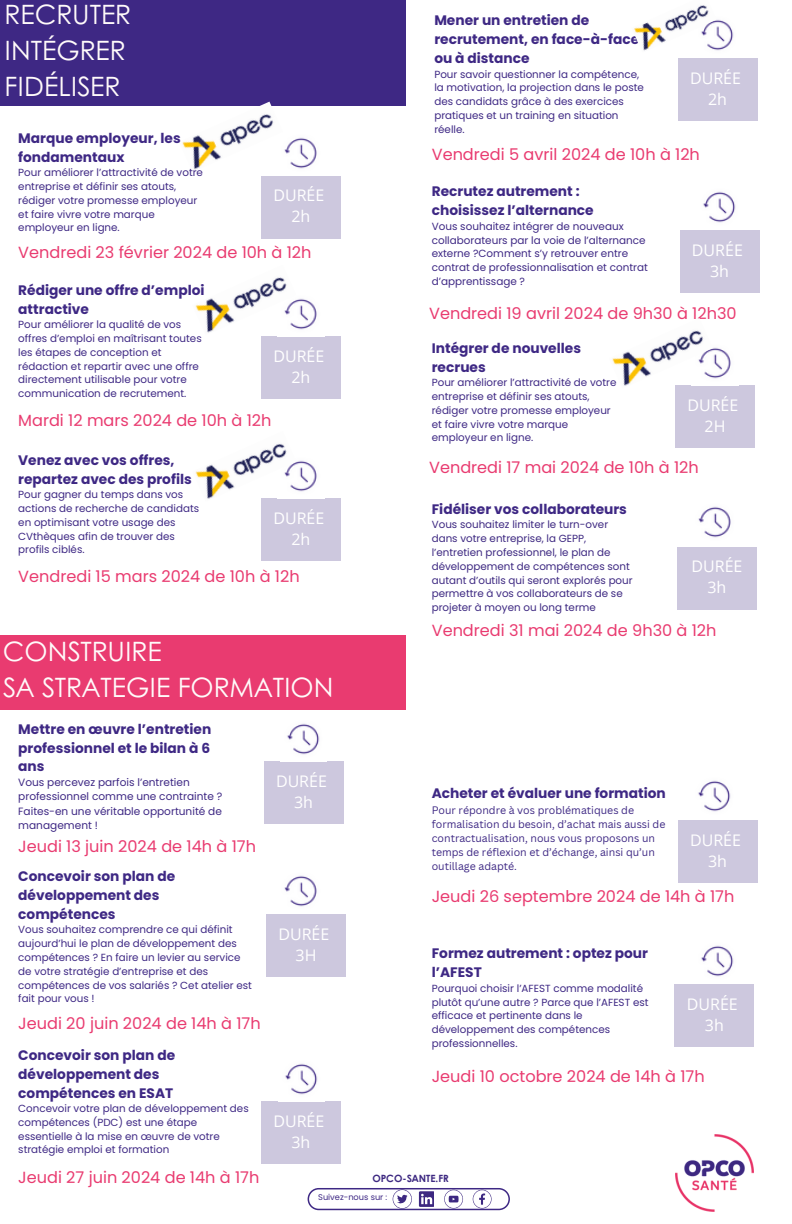
<style>
.page{position:relative;width:792px;height:1224px;background:#fff}
.page>*{position:absolute;margin:0;border:0;box-sizing:border-box;transform-origin:0 0}
.t1{font:26.8px "Century Gothic";color:#fffafa}
.t2{font:26.6px "Century Gothic";color:#fffafa}
.t3{font:16.2px "Poppins";color:#e93b70}
.t4{font:16px/21px "Open Sans";color:#fff;text-align:center}
.t5{font:700 13.8px/19px "Poppins";color:#3e2884}
.t6{font:10.6px/14px "Canva Sans";color:#3e2884}
.t7{font:10.6px/14px "Poppins";color:#3e2884}
.t8{font:10.4px/13.8px "Poppins";color:#3e2884}
.t9{font:10.4px/13.8px "Poppins";color:#3d2881}
.t10{font:700 10px "Century Gothic";color:#3d2881}
.t11{font:8.2px "Poppins";color:#3e2884}
</style>
<div class="page">
<img style="left:676px;top:1134px;width:77px;height:78px">
<div style="left:0;top:635px;width:406px;height:75px;background:#e93b70"></div>
<div style="left:261px;top:499px;width:80px;height:62px;background:#cdc8de"></div>
<img style="left:296px;top:460px;width:21px;height:32px">
<div style="left:261px;top:337px;width:80px;height:62px;background:#cdc8de"></div>
<img style="left:296px;top:298px;width:21px;height:32px">
<div style="left:261px;top:176px;width:80px;height:62px;background:#cdc8de"></div>
<img style="left:284px;top:137px;width:33px;height:32px">
<div style="left:678px;top:58px;width:79px;height:63px;background:#cdc8de"></div>
<img style="left:716px;top:19px;width:18px;height:32px">
<div style="left:676px;top:386px;width:79px;height:62px;background:#cdc8de"></div>
<img style="left:713px;top:347px;width:18px;height:32px">
<div style="left:0;top:0;width:406px;height:105px;background:#3e2884"></div>
<svg style="left:308px;top:1188px;width:202px;height:22px"></svg>
<div style="left:677px;top:547px;width:80px;height:62px;background:#cdc8de"></div>
<div style="left:680px;top:230px;width:79px;height:63px;background:#cdc8de"></div>
<img style="left:703px;top:191px;width:33px;height:32px">
<img style="left:698px;top:506px;width:33px;height:32px">
<div style="left:264px;top:762px;width:79px;height:62px;background:#cdc8de"></div>
<img style="left:287px;top:723px;width:33px;height:32px">
<div style="left:261px;top:1102px;width:80px;height:62px;background:#cdc8de"></div>
<div style="left:675px;top:984px;width:79px;height:62px;background:#cdc8de"></div>
<img style="left:285px;top:1063px;width:33px;height:32px">
<img style="left:701px;top:945px;width:33px;height:32px">
<div style="left:678px;top:820px;width:79px;height:62px;background:#cdc8de"></div>
<img style="left:698px;top:780px;width:33px;height:32px">
<div style="left:267px;top:914px;width:79px;height:62px;background:#cdc8de"></div>
<img style="left:284px;top:875px;width:33px;height:32px">
<img style="left:179px;top:102px;width:104px;height:68px">
<img style="left:195px;top:277px;width:101px;height:56px">
<img style="left:195px;top:443px;width:101px;height:56px">
<img style="left:634px;top:5px;width:82px;height:46px">
<img style="left:612px;top:330px;width:101px;height:59px">
<p class="t2" style="left:5px;top:-6px;width:128px">RECRUTER</p>
<p class="t2" style="left:5px;top:30px;width:122px">INTÉGRER</p>
<p class="t2" style="left:5px;top:66px;width:117px">FIDÉLISER</p>
<p class="t5" style="left:18px;top:129px;width:164px">Marque employeur, les fondamentaux</p>
<p class="t8" style="left:18px;top:166px;width:186px">Pour améliorer l’attractivité de votre entreprise et définir ses atouts, rédiger votre promesse employeur et faire vivre votre marque employeur en ligne.</p>
<p class="t4" style="left:273px;top:185px;width:52px">DURÉE</p>
<p class="t4" style="left:292px;top:206px;width:20px">2h</p>
<p class="t3" style="left:18px;top:241px;width:295px">Vendredi 23 février 2024 de 10h à 12h</p>
<p class="t5" style="left:18px;top:280px;width:188px">Rédiger une offre d’emploi attractive</p>
<p class="t8" style="left:18px;top:318px;width:185px">Pour améliorer la qualité de vos offres d’emploi en maîtrisant toutes les étapes de conception et rédaction et repartir avec une offre directement utilisable pour votre communication de recrutement.</p>
<p class="t4" style="left:273px;top:346px;width:52px">DURÉE</p>
<p class="t4" style="left:292px;top:367px;width:20px">2h</p>
<p class="t3" style="left:18px;top:409px;width:255px">Mardi 12 mars 2024 de 10h à 12h</p>
<p class="t5" style="left:18px;top:450px;width:175px">Venez avec vos offres, repartez avec des profils</p>
<p class="t8" style="left:18px;top:488px;width:182px">Pour gagner du temps dans vos actions de recherche de candidats en optimisant votre usage des<br>CVthèques afin de trouver des profils ciblés.</p>
<p class="t3" style="left:18px;top:565px;width:283px">Vendredi 15 mars 2024 de 10h à 12h</p>
<p class="t4" style="left:273px;top:507px;width:52px">DURÉE</p>
<p class="t4" style="left:292px;top:528px;width:20px">2h</p>
<p class="t1" style="left:3px;top:631px;width:160px">CONSTRUIRE</p>
<p class="t1" style="left:3px;top:667px;width:332px">SA STRATEGIE FORMATION</p>
<p class="t5" style="left:18px;top:720px;width:195px;line-height:18.4px;text-align:justify">Mettre en œuvre l’entretien professionnel et le bilan à 6 ans</p>
<p class="t7" style="left:18px;top:776px;width:206px">Vous percevez parfois l’entretien professionnel comme une contrainte ?<br>Faites-en une véritable opportunité de management !</p>
<p class="t3" style="left:18px;top:835px;width:239px">Jeudi 13 juin 2024 de 14h à 17h</p>
<p class="t5" style="left:18px;top:867px;width:158px">Concevoir son plan de développement des compétences</p>
<p class="t8" style="left:18px;top:923px;width:235px">Vous souhaitez comprendre ce qui définit aujourd’hui le plan de développement des compétences ? En faire un levier au service de votre stratégie d’entreprise et des compétences de vos salariés ? Cet atelier est fait pour vous !</p>
<p class="t3" style="left:18px;top:1012px;width:244px">Jeudi 20 juin 2024 de 14h à 17h</p>
<p class="t5" style="left:18px;top:1045px;width:158px">Concevoir son plan de développement des compétences en ESAT</p>
<p class="t8" style="left:18px;top:1102px;width:232px">Concevoir votre plan de développement des compétences (PDC) est une étape essentielle à la mise en œuvre de votre stratégie emploi et formation</p>
<p class="t3" style="left:18px;top:1166px;width:243px">Jeudi 27 juin 2024 de 14h à 17h</p>
<p class="t4" style="left:276px;top:770px;width:52px">DURÉE</p>
<p class="t4" style="left:294px;top:791px;width:20px">3h</p>
<p class="t4" style="left:278px;top:923px;width:52px">DURÉE</p>
<p class="t4" style="left:296px;top:944px;width:22px">3H</p>
<p class="t4" style="left:273px;top:1111px;width:52px">DURÉE</p>
<p class="t4" style="left:292px;top:1132px;width:20px">3h</p>
<p class="t5" style="left:434px;top:11px;width:206px">Mener un entretien de recrutement, en face-à-face ou à distance</p>
<p class="t8" style="left:434px;top:67px;width:211px">Pour savoir questionner la compétence, la motivation, la projection dans le poste des candidats grâce à des exercices pratiques et un training en situation réelle.</p>
<p class="t3" style="left:432px;top:143px;width:270px">Vendredi 5 avril 2024 de 10h à 12h</p>
<p class="t4" style="left:690px;top:67px;width:52px">DURÉE</p>
<p class="t4" style="left:708px;top:88px;width:20px">2h</p>
<p class="t5" style="left:432px;top:182px;width:163px">Recrutez autrement : choisissez l’alternance</p>
<p class="t8" style="left:432px;top:219px;width:218px">Vous souhaitez intégrer de nouveaux collaborateurs par la voie de l’alternance externe ?Comment s’y retrouver entre contrat de professionnalisation et contrat d’apprentissage ?</p>
<p class="t4" style="left:692px;top:239px;width:52px">DURÉE</p>
<p class="t4" style="left:710px;top:260px;width:20px">3h</p>
<p class="t3" style="left:429px;top:302px;width:309px">Vendredi 19 avril 2024 de 9h30 à 12h30</p>
<p class="t5" style="left:432px;top:338px;width:151px">Intégrer de nouvelles recrues</p>
<p class="t8" style="left:432px;top:376px;width:186px">Pour améliorer l’attractivité de votre entreprise et définir ses atouts, rédiger votre promesse employeur et faire vivre votre marque employeur en ligne.</p>
<p class="t4" style="left:687px;top:395px;width:52px">DURÉE</p>
<p class="t4" style="left:705px;top:416px;width:22px">2H</p>
<p class="t3" style="left:429px;top:456px;width:271px">Vendredi 17 mai 2024 de 10h à 12h</p>
<p class="t5" style="left:432px;top:500px;width:197px">Fidéliser vos collaborateurs</p>
<p class="t9" style="left:432px;top:518px;width:202px">Vous souhaitez limiter le turn-over dans votre entreprise, la GEPP, l’entretien professionnel, le plan de développement de compétences sont autant d’outils qui seront explorés pour permettre à vos collaborateurs de se projeter à moyen ou long terme</p>
<p class="t4" style="left:692px;top:556px;width:52px">DURÉE<br>3h</p>
<p class="t3" style="left:432px;top:619px;width:286px">Vendredi 31 mai 2024 de 9h30 à 12h</p>
<p class="t5" style="left:432px;top:784px;width:236px">Acheter et évaluer une formation</p>
<p class="t6" style="left:432px;top:803px;width:235px">Pour répondre à vos problématiques de formalisation du besoin, d’achat mais aussi de contractualisation, nous vous proposons un temps de réflexion et d’échange, ainsi qu’un outillage adapté.</p>
<p class="t3" style="left:432px;top:885px;width:304px">Jeudi 26 septembre 2024 de 14h à 17h</p>
<p class="t4" style="left:690px;top:829px;width:52px">DURÉE</p>
<p class="t4" style="left:708px;top:850px;width:20px">3h</p>
<p class="t5" style="left:432px;top:944px;width:218px">Formez autrement : optez pour l’AFEST</p>
<p class="t8" style="left:432px;top:981px;width:218px">Pourquoi choisir l’AFEST comme modalité plutôt qu’une autre ? Parce que l’AFEST est efficace et pertinente dans le développement des compétences professionnelles.</p>
<p class="t3" style="left:432px;top:1065px;width:274px">Jeudi 10 octobre 2024 de 14h à 17h</p>
<p class="t4" style="left:687px;top:993px;width:52px">DURÉE</p>
<p class="t4" style="left:705px;top:1014px;width:20px">3h</p>
<p class="t10" style="left:372px;top:1171px;width:78px">OPCO-SANTE.FR</p>
<p class="t11" style="left:318px;top:1192px;width:71px">Suivez-nous sur :</p>
</div>
